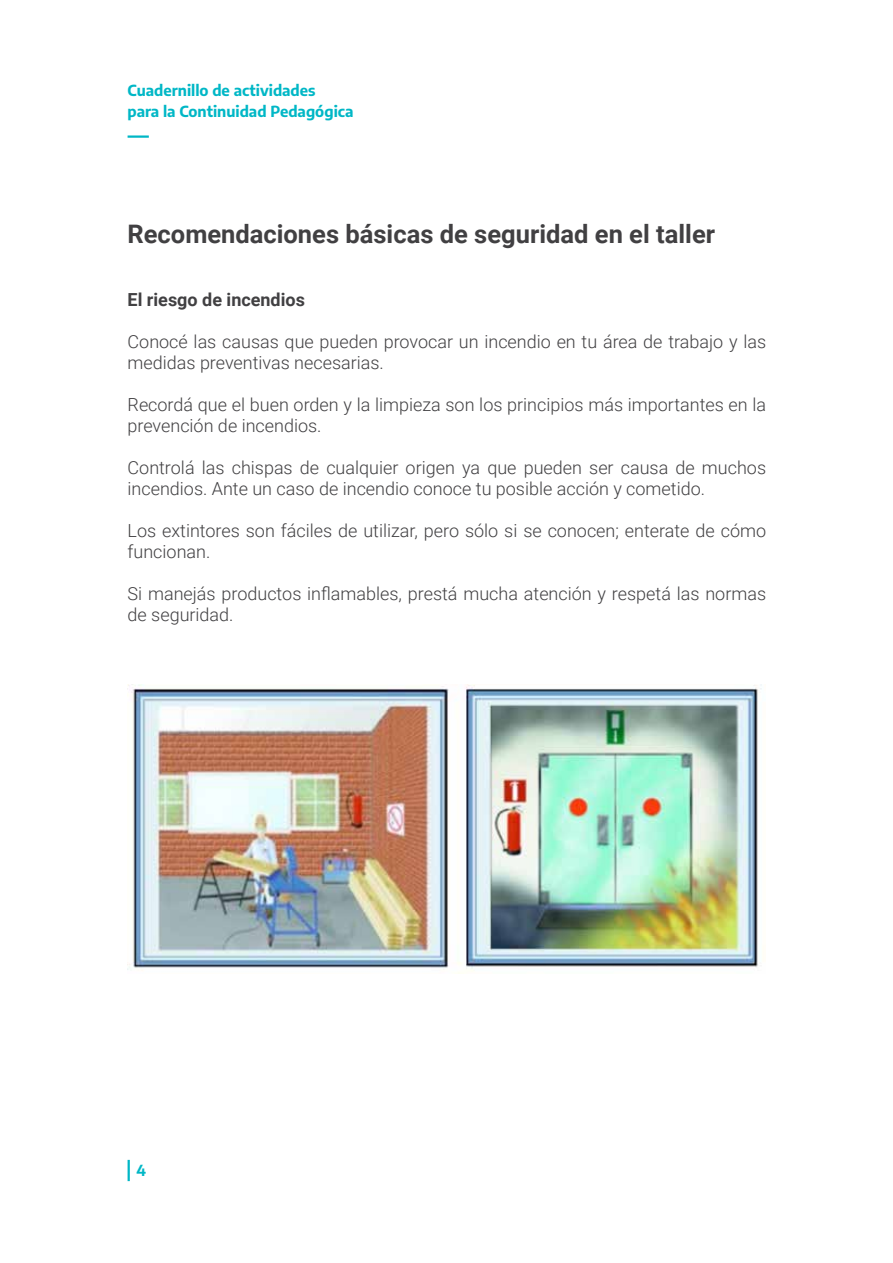
<style>
.page{position:relative;width:893px;height:1263px;background:#fff}
.page>*{position:absolute;margin:0;border:0;box-sizing:border-box;transform-origin:0 0}
.t1{font:700 25.5px "Roboto";color:#414042}
.t2{font:300 18px/21px "Roboto";color:#414042}
.t3{font:700 18px "Roboto";color:#414042}
.t4{font:700 15px/21px "Encode Sans";color:#00b7c6}
</style>
<div class="page">
<hr style="left:128px;top:135px;width:21px;height:3px;background:#00b7c6">
<hr style="left:128px;top:1160px;width:2px;height:21px;background:#00b7c6">
<img style="left:128px;top:684px;width:634px;height:290px">
<p class="t4" style="left:128px;top:79px;width:227px">Cuadernillo de actividades<br>para la Continuidad Pedagógica</p>
<h1 class="t1" style="left:128px;top:216px;width:589px">Recomendaciones básicas de seguridad en el taller</h1>
<p class="t3" style="left:128px;top:287px;width:179px">El riesgo de incendios</p>
<p class="t2" style="left:128px;top:330px;width:640px">Conocé las causas que pueden provocar un incendio en tu área de trabajo y las medidas preventivas necesarias.</p>
<p class="t2" style="left:128px;top:393px;width:640px">Recordá que el buen orden y la limpieza son los principios más importantes en la prevención de incendios.</p>
<p class="t2" style="left:128px;top:456px;width:640px">Controlá las chispas de cualquier origen ya que pueden ser causa de muchos incendios. Ante un caso de incendio conoce tu posible acción y cometido.</p>
<p class="t2" style="left:128px;top:519px;width:640px">Los extintores son fáciles de utilizar, pero sólo si se conocen; enterate de cómo funcionan.</p>
<p class="t2" style="left:128px;top:582px;width:640px">Si manejás productos inflamables, prestá mucha atención y respetá las normas de seguridad.</p>
<p class="t4" style="left:136px;top:1159px;width:11px">4</p>
</div>
